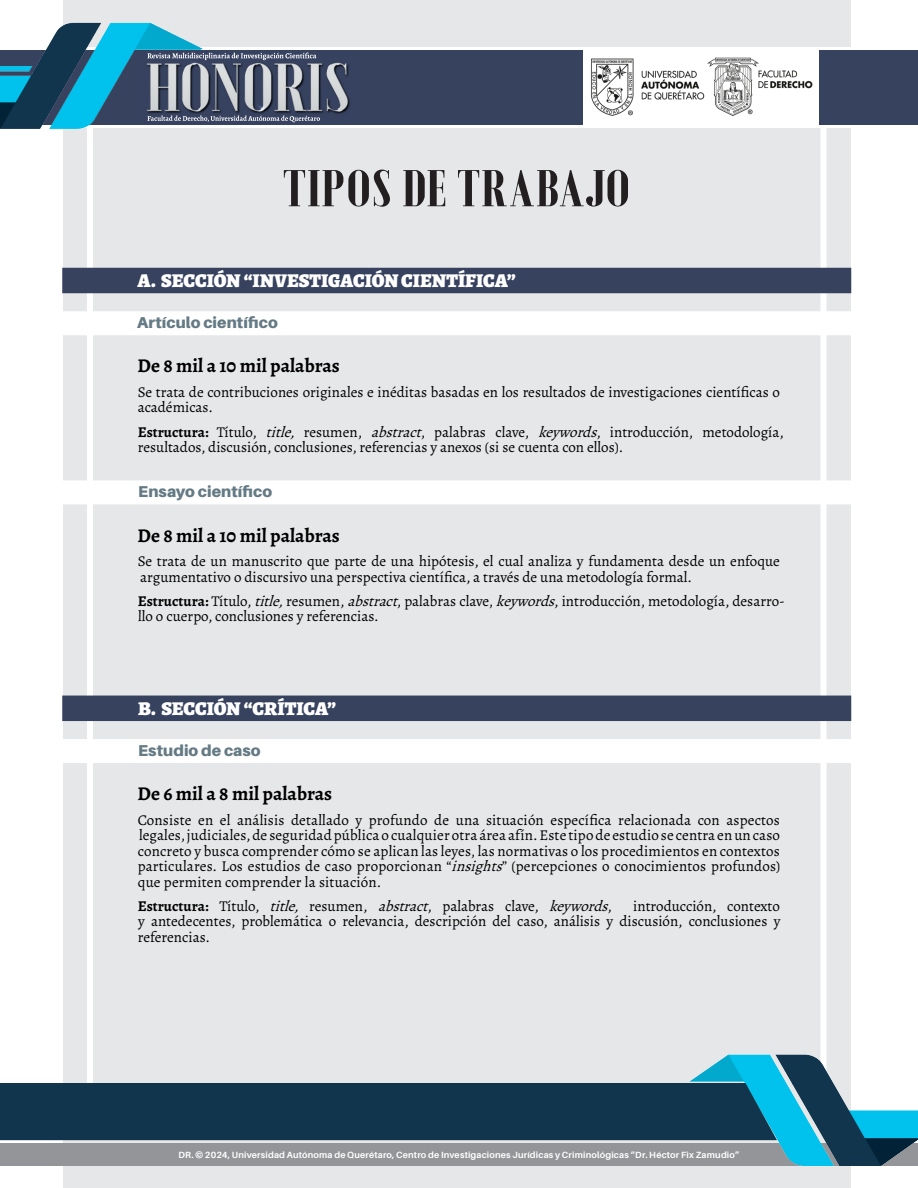
<style>
.page{position:relative;width:918px;height:1188px;background:#fff}
.page>*{position:absolute;margin:0;border:0;box-sizing:border-box;transform-origin:0 0}
.CABEZA_ESP{font:900 51.75px "Emberly";letter-spacing:.005em;color:#231f20}
.Texto_Parrafos{font:700 19.5px "Alegreya";color:#000}
.SUP_CABEZA_02{font:900 19.5px "Alegreya";letter-spacing:-.005em;color:#fff}
.CABEZA_ENG{font:900 15.75px "Aileron";letter-spacing:.005em;color:#647a84}
.Texto_Parrafos-2{font:15px/15.5px "Alegreya";color:#000}
.t1{font:700 9px "Aileron";letter-spacing:.02em;color:#fff}
.s1{font-weight:700}
.s2{font-style:italic}
</style>
<div class="page">
<div style="left:63px;top:0;width:787px;height:1188px;background:#e6e7e9"></div>
<div style="left:820px;top:105px;width:6px;height:1004px;background:#fff"></div>
<div style="left:87px;top:105px;width:6px;height:1004px;background:#fff"></div>
<div style="left:0;top:47px;width:918px;height:81px;background:#fff"></div>
<div style="left:0;top:1143px;width:918px;height:23px;background:#939598"></div>
<img style="left:219px;top:1004px;width:699px;height:183px">
<div style="left:0;top:50px;width:584px;height:75px;background:#37425f"></div>
<img style="left:209px;top:57px;width:141px;height:66px">
<div style="left:819px;top:50px;width:99px;height:75px;background:#37425f"></div>
<svg style="left:209px;top:52px;width:107px;height:20px"></svg>
<svg style="left:209px;top:115px;width:111px;height:7px"></svg>
<img style="left:591px;top:58px;width:114px;height:58px">
<img style="left:707px;top:57px;width:106px;height:59px">
<div style="left:0;top:1083px;width:777px;height:57px;background:#11354d"></div>
<img style="left:0;top:22px;width:209px;height:107px">
<div style="left:62px;top:268px;width:789px;height:25px;background:#37425f"></div>
<div style="left:0;top:311px;width:914px;height:24px;background:#fff"></div>
<div style="left:0;top:480px;width:914px;height:24px;background:#fff"></div>
<div style="left:62px;top:696px;width:789px;height:25px;background:#37425f"></div>
<div style="left:0;top:739px;width:914px;height:24px;background:#fff"></div>
<p class="CABEZA_ESP" style="left:283px;top:161px;width:349px">TIPOS DE TRABAJO</p>
<p class="SUP_CABEZA_02" style="left:137px;top:268px;width:380px">A. SECCIÓN “INVESTIGACIÓN CIENTÍFICA”</p>
<p class="CABEZA_ENG" style="left:137px;top:313px;width:142px">Artículo científico</p>
<p class="Texto_Parrafos" style="left:138px;top:354px;width:204px">De 8 mil a 10 mil palabras</p>
<p class="Texto_Parrafos-2" style="left:138px;top:384px;width:644px">Se trata de contribuciones originales e inéditas basadas en los resultados de investigaciones científicas o académicas.</p>
<p class="Texto_Parrafos-2" style="left:138px;top:424px;width:648px"><span class="s1">Estructura:</span> Título, <span class="s2">title,</span> resumen, <span class="s2">abstract</span>, palabras clave, <span class="s2">keywords</span>, introducción, metodología, resultados, discusión, conclusiones, referencias y anexos (si se cuenta con ellos).</p>
<p class="CABEZA_ENG" style="left:138px;top:482px;width:136px">Ensayo científico</p>
<p class="Texto_Parrafos" style="left:138px;top:523px;width:204px">De 8 mil a 10 mil palabras</p>
<p class="Texto_Parrafos-2" style="left:138px;top:553px;width:644px">Se trata de un manuscrito que parte de una hipótesis, el cual analiza y fundamenta desde un enfoque argumentativo o discursivo una perspectiva científica, a través de una metodología formal.</p>
<p class="Texto_Parrafos-2" style="left:138px;top:593px;width:649px"><span class="s1">Estructura:</span> Título, <span class="s2">title,</span>resumen, <span class="s2">abstract</span>, palabras clave, <span class="s2">keywords</span>, introducción, metodología, desarro&shy;llo o cuerpo, conclusiones y referencias.</p>
<p class="SUP_CABEZA_02" style="left:138px;top:696px;width:200px">B. SECCIÓN “CRÍTICA”</p>
<p class="CABEZA_ENG" style="left:138px;top:741px;width:124px">Estudio de caso</p>
<p class="Texto_Parrafos" style="left:138px;top:781px;width:196px">De 6 mil a 8 mil palabras</p>
<p class="Texto_Parrafos-2" style="left:138px;top:812px;width:644px;text-align:justify">Consiste en el análisis detallado y profundo de una situación específica relacionada con aspectos legales, judiciales, de seguridad pública o cualquier otra área afín. Este tipo de estudio se centra en un caso concreto y busca comprender cómo se aplican las leyes, las normativas o los procedimientos en contextos particulares. Los estudios de caso proporcionan “<span class="s2">insights</span>” (percepciones o conocimientos profundos) que permiten comprender la situación.</p>
<p class="Texto_Parrafos-2" style="left:138px;top:898px;width:476px"><span class="s1">Estructura:</span> Título, <span class="s2">title,</span> resumen, <span class="s2">abstract</span>, palabras clave, <span class="s2">keywords</span>,</p>
<p class="Texto_Parrafos-2" style="left:138px;top:898px;width:644px;text-align:justify;text-indent:495px">introducción, contexto y antedecentes, problemática o relevancia, descripción del caso, análisis y discusión, conclusiones y referencias.</p>
<p class="t1" style="left:178px;top:1150px;width:563px">DR. © 2024, Universidad Autónoma de Querétaro, Centro de Investigaciones Jurídicas y Criminológicas “Dr. Héctor Fix Zamudio”</p>
</div>
